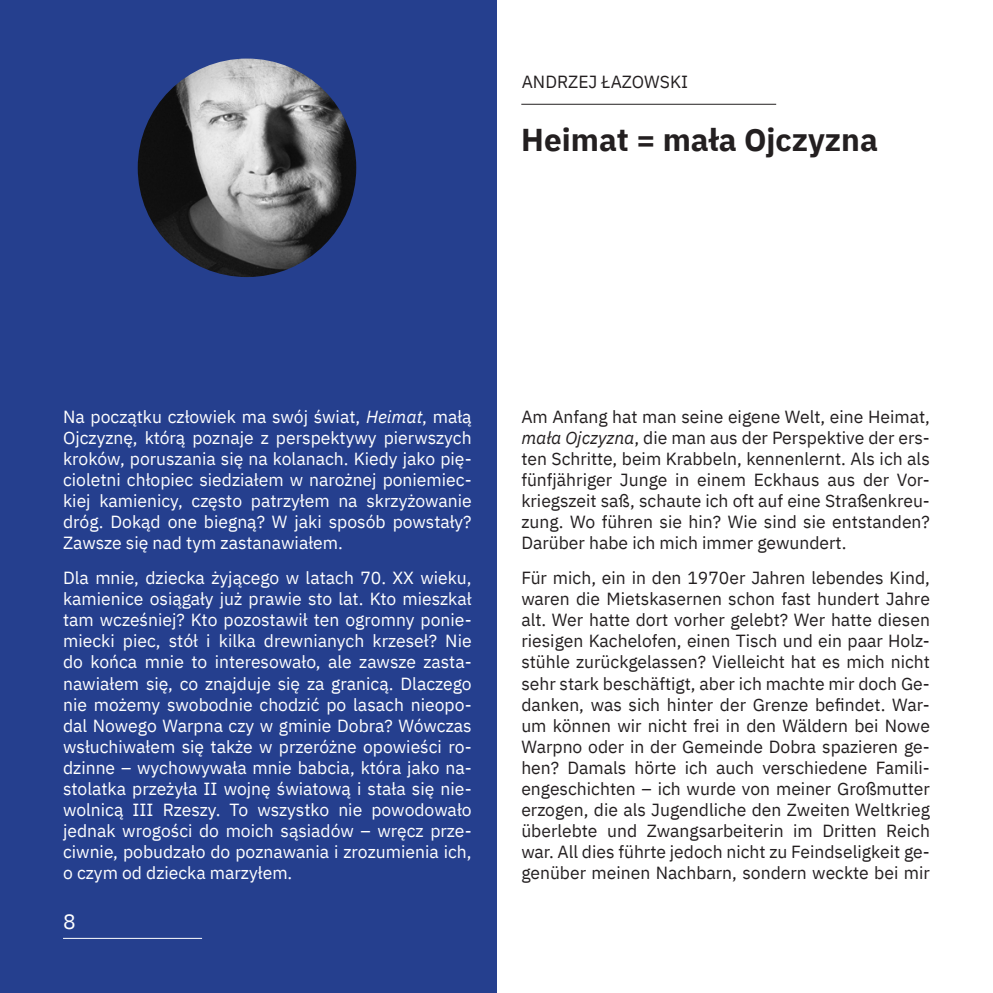
<style>
.page{position:relative;width:993px;height:993px;background:#fff}
.page>*{position:absolute;margin:0;border:0;box-sizing:border-box;transform-origin:0 0}
.t1{font:700 31.5px "IBM Plex Sans";color:#231f20}
.t2{font:21px "IBM Plex Sans";color:#fff}
.t3{font:17.5px/21px "IBM Plex Sans";color:#231f20;text-align:justify}
.t4{font:17.5px/21px "IBM Plex Sans";color:#fff;text-align:justify}
.s1{font-style:italic}
</style>
<div class="page">
<div style="left:0;top:0;width:496px;height:992px;background:#253f8e"></div>
<img style="left:138px;top:59px;width:218px;height:218px;border-radius:109px">
<hr style="left:521px;top:104px;width:255px;height:1px;background:#231f20">
<hr style="left:63px;top:937px;width:139px;height:1px;background:#fff">
<p class="t3" style="left:521px;top:70px;width:168px">ANDRZEJ łAZOWSKI</p>
<h1 class="t1" style="left:521px;top:115px;width:358px">Heimat = mała Ojczyzna</h1>
<p class="t4" style="left:63px;top:405px;width:410px">Na początku człowiek ma swój świat, <span class="s1">Heimat</span>, małą Ojczyznę, którą poznaje z perspektywy pierwszych kroków, poruszania się na kolanach. Kiedy jako pię&shy;cioletni chłopiec siedziałem w narożnej poniemiec&shy;kiej kamienicy, często patrzyłem na skrzyżowanie dróg. Dokąd one biegną? W jaki sposób powstały?<br>Zawsze się nad tym zastanawiałem.</p>
<p class="t4" style="left:63px;top:566px;width:410px">Dla mnie, dziecka żyjącego w latach 70. XX wieku, kamienice osiągały już prawie sto lat. Kto mieszkał tam wcześniej? Kto pozostawił ten ogromny ponie&shy;miecki piec, stół i kilka drewnianych krzeseł? Nie do końca mnie to interesowało, ale zawsze zasta&shy;nawiałem się, co znajduje się za granicą. Dlaczego nie możemy swobodnie chodzić po lasach nieopo&shy;dal Nowego Warpna czy w gminie Dobra? Wówczas wsłuchiwałem się także w przeróżne opowieści ro&shy;dzinne – wychowywała mnie babcia, która jako na&shy;stolatka przeżyła II wojnę światową i stała się nie&shy;wolnicą III Rzeszy. To wszystko nie powodowało jednak wrogości do moich sąsiadów – wręcz prze&shy;ciwnie, pobudzało do poznawania i zrozumienia ich, o czym od dziecka marzyłem.</p>
<p class="t2" style="left:63px;top:904px;width:14px">8</p>
<p class="t3" style="left:521px;top:405px;width:410px">Am Anfang hat man seine eigene Welt, eine Heimat, <span class="s1">mała Ojczyzna</span>, die man aus der Perspektive der ers&shy;ten Schritte, beim Krabbeln, kennenlernt. Als ich als fünfjähriger Junge in einem Eckhaus aus der Vor&shy;kriegszeit saß, schaute ich oft auf eine Straßenkreu&shy;zung. Wo führen sie hin? Wie sind sie entstanden?<br>Darüber habe ich mich immer gewundert.</p>
<p class="t3" style="left:521px;top:566px;width:410px">Für mich, ein in den 1970er Jahren lebendes Kind, waren die Mietskasernen schon fast hundert Jahre alt. Wer hatte dort vorher gelebt? Wer hatte diesen riesigen Kachelofen, einen Tisch und ein paar Holz&shy;stühle zurückgelassen? Vielleicht hat es mich nicht sehr stark beschäftigt, aber ich machte mir doch Ge&shy;danken, was sich hinter der Grenze befindet. War&shy;um können wir nicht frei in den Wäldern bei Nowe Warpno oder in der Gemeinde Dobra spazieren ge&shy;hen? Damals hörte ich auch verschiedene Famili&shy;engeschichten – ich wurde von meiner Großmutter erzogen, die als Jugendliche den Zweiten Weltkrieg überlebte und Zwangsarbeiterin im Dritten Reich war. All dies führte jedoch nicht zu Feindseligkeit ge&shy;genüber meinen Nachbarn, sondern weckte bei mir</p>
</div>
